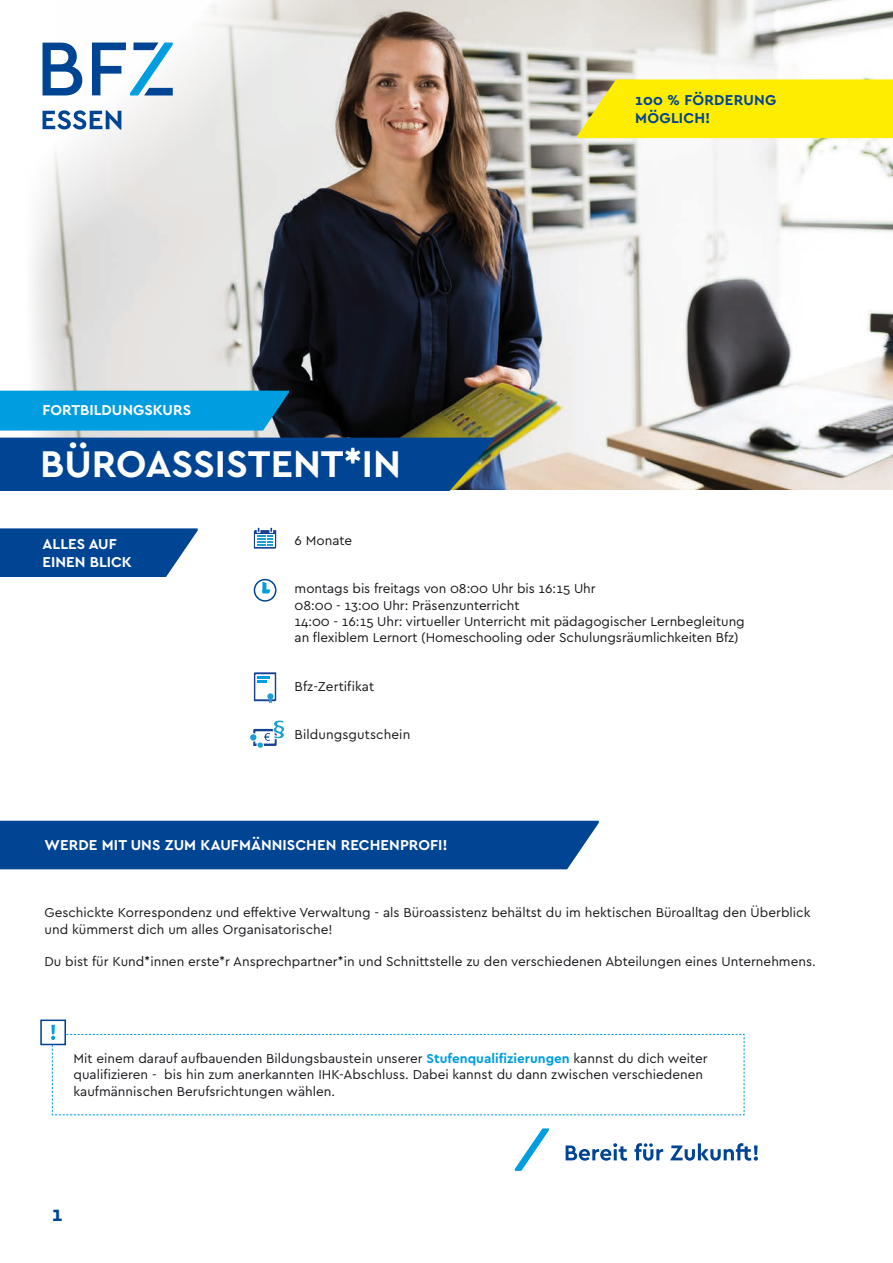
<style>
.page{position:relative;width:893px;height:1263px;background:#fff}
.page>*{position:absolute;margin:0;border:0;box-sizing:border-box;transform-origin:0 0}
.Bodytype_kleiner_Einzug{font:700 39px "Cera Pro";color:#fff}
.t1{font:700 21px "Cera Pro";color:#004494}
.Bodytype_kleiner_Einzug-2{font:700 15px/18px "Cera Pro";color:#fff}
.t2{font:700 15px "Cera Pro";letter-spacing:.015em;color:#004494}
.Bodytype{font:13.5px/16.2px "Cera Pro";color:#1a171c}
.Bodytype_9p{font:13.5px "Cera Pro";letter-spacing:-.005em;color:#1a171c}
.s1{font-weight:700;color:#009ee0}
</style>
<div class="page">
<img style="left:26px;top:0;width:867px;height:489px">
<div style="left:0;top:821px;width:599px;height:48px;background:#004494"></div>
<svg style="left:0;top:528px;width:198px;height:49px;background:#15539c"></svg>
<svg style="left:577px;top:79px;width:316px;height:59px;background:#f9e80c"></svg>
<svg style="left:43px;top:43px;width:39px;height:52px"></svg>
<svg style="left:92px;top:43px;width:81px;height:52px"></svg>
<svg style="left:43px;top:110px;width:78px;height:20px"></svg>
<svg style="left:254px;top:527px;width:22px;height:22px"></svg>
<svg style="left:254px;top:579px;width:22px;height:23px"></svg>
<svg style="left:255px;top:580px;width:20px;height:20px"></svg>
<svg style="left:262px;top:582px;width:8px;height:11px"></svg>
<svg style="left:254px;top:672px;width:22px;height:31px"></svg>
<div style="left:256px;top:741px;width:8px;height:8px;border:1px solid #fff;border-radius:50%"></div>
<div style="left:250px;top:734px;width:7px;height:7px;background:#1c9ed5;border-radius:50%"></div>
<div style="left:249px;top:733px;width:9px;height:9px;border:1px solid #fff;border-radius:50%"></div>
<svg style="left:253px;top:720px;width:32px;height:28px"></svg>
<svg style="left:566px;top:1143px;width:192px;height:18px"></svg>
<svg style="left:515px;top:1128px;width:34px;height:43px"></svg>
<div style="left:0;top:391px;width:289px;height:40px;background:#009ee0"></div>
<div style="left:0;top:438px;width:494px;height:53px;background:#004494"></div>
<svg style="left:51px;top:1025px;width:694px;height:90px"></svg>
<div style="left:40px;top:1019px;width:26px;height:26px;border:2px solid #004494"></div>
<p class="Bodytype_kleiner_Einzug-2" style="left:43px;top:400px;width:150px">FORTBILDUNGSKURS</p>
<p class="Bodytype_kleiner_Einzug" style="left:40px;top:438px;width:362px">BÜROASSISTENT*IN</p>
<p class="t2" style="left:635px;top:90px;width:142px">100 % FÖRDERUNG</p>
<p class="t2" style="left:635px;top:108px;width:77px">MÖGLICH!</p>
<p class="Bodytype_kleiner_Einzug-2" style="left:43px;top:534px;width:91px">ALLES AUF<br>EINEN BLICK</p>
<p class="Bodytype" style="left:295px;top:532px;width:59px">6 Monate</p>
<p class="Bodytype_9p" style="left:295px;top:580px;width:303px">montags bis freitags von 08:00 Uhr bis 16:15 Uhr</p>
<p class="Bodytype_9p" style="left:295px;top:596px;width:226px">08:00 - 13:00 Uhr: Präsenzunterricht</p>
<p class="Bodytype_9p" style="left:295px;top:612px;width:452px">14:00 - 16:15 Uhr: virtueller Unterricht mit pädagogischer Lernbegleitung</p>
<p class="Bodytype_9p" style="left:295px;top:628px;width:445px">an flexiblem Lernort (Homeschooling oder Schulungsräumlichkeiten Bfz)</p>
<p class="Bodytype_9p" style="left:295px;top:677px;width:81px">Bfz-Zertifikat</p>
<p class="Bodytype_9p" style="left:295px;top:726px;width:117px">Bildungsgutschein</p>
<p class="Bodytype_kleiner_Einzug-2" style="left:45px;top:835px;width:405px">WERDE MIT UNS ZUM KAUFMÄNNISCHEN RECHENPROFI!</p>
<p class="Bodytype" style="left:45px;top:904px;width:767px">Geschickte Korrespondenz und effektive Verwaltung - als Büroassistenz behältst du im hektischen Büroalltag den Überblick und kümmerst dich um alles Organisatorische!</p>
<p class="Bodytype" style="left:45px;top:953px;width:773px">Du bist für Kund*innen erste*r Ansprechpartner*in und Schnittstelle zu den verschiedenen Abteilungen eines Unternehmens.</p>
<p class="Bodytype" style="left:74px;top:1050px;width:636px">Mit einem darauf aufbauenden Bildungsbaustein unserer <span class="s1">Stufenqualifizierungen</span> kannst du dich weiter</p>
<p class="Bodytype" style="left:74px;top:1066px;width:631px">qualifizieren - bis hin zum anerkannten IHK-Abschluss. Dabei kannst du dann zwischen verschiedenen</p>
<p class="Bodytype" style="left:74px;top:1082px;width:263px">kaufmännischen Berufsrichtungen wählen.</p>
<p class="t1" style="left:52px;top:1200px;width:12px">1</p>
</div>
